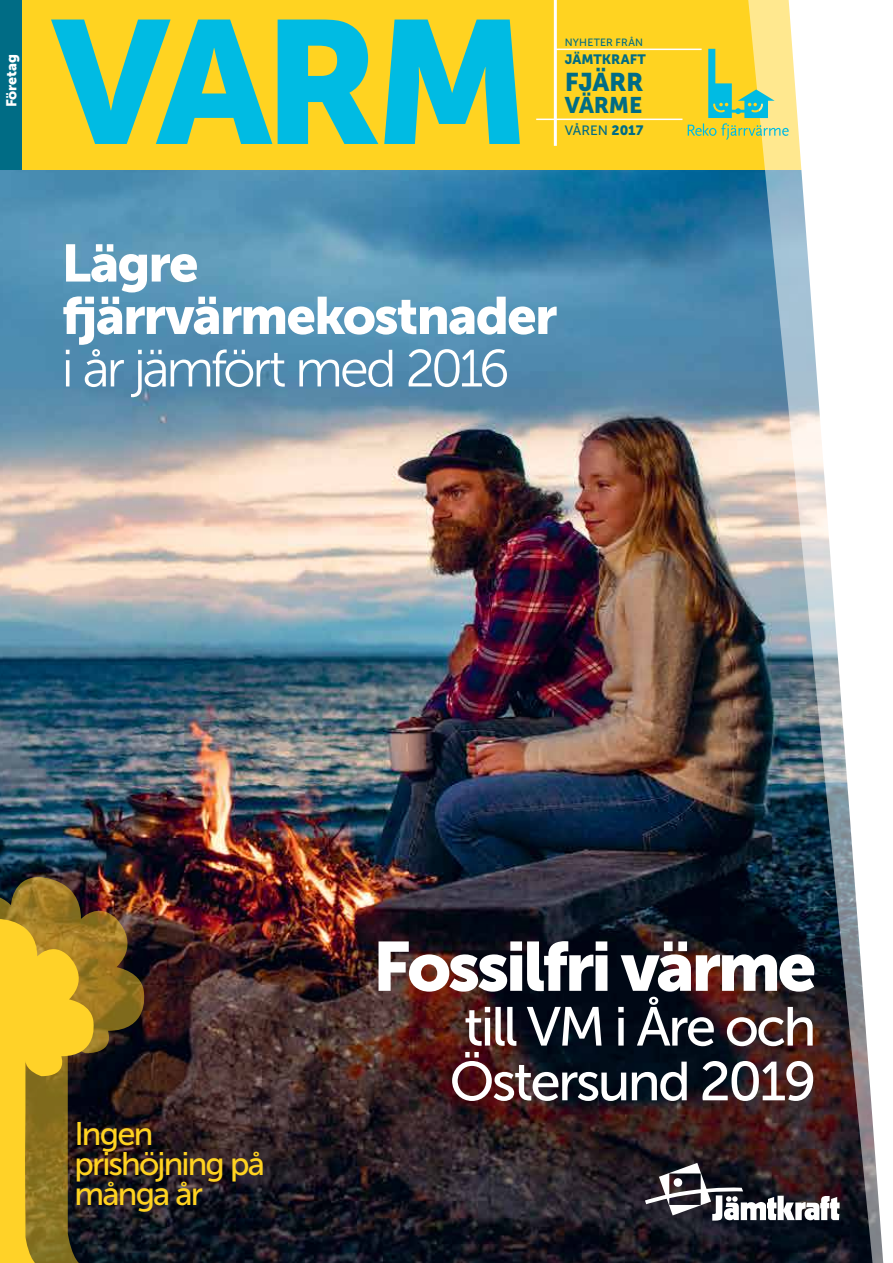
<style>
.page{position:relative;width:893px;height:1263px;background:#fff}
.page>*{position:absolute;margin:0;border:0;box-sizing:border-box;transform-origin:0 0}
.t1{font:174px "Museo Sans 900";color:#00bbe3}
.t2{font:69px "Museo Sans 900";letter-spacing:-.05em;color:#fff}
.t3{font:54.75px/54.8px "Museo Sans 500";letter-spacing:-.05em;color:#fff}
.t4{font:52.2px/52.3px "Museo Sans 900";letter-spacing:-.035em;color:#fff}
.t5{font:52.2px "Museo Sans 300";letter-spacing:-.065em;color:#fff}
.t6{font:32.55px/30px "Museo Sans 500";letter-spacing:-.055em;color:#ffd321}
.t7{font:25.5px "Museo Sans 900";letter-spacing:-.015em;color:#006c85}
.t8{font:22.5px "Museo Sans 900";letter-spacing:-.01em;color:#006c85}
.t9{font:14.25px "Museo Sans 900";letter-spacing:-.005em;color:#fff}
.t10{font:13.5px "Museo Sans 900";color:#006c85}
.t11{font:13.5px "Museo Sans 500";color:#006c85}
.t12{font:10.5px "Museo Sans 500";letter-spacing:.02em;color:#006c85}
.s1{font-family:"Museo Sans 900"}
</style>
<div class="page">
<img style="left:0;top:170px;width:745px;height:1093px">
<div style="left:0;top:0;width:893px;height:170px;background:#ffd321"></div>
<svg style="left:645px;top:1163px;width:100px;height:57px"></svg>
<div style="left:0;top:0;width:22px;height:170px;background:#006c85"></div>
<img style="left:745px;top:0;width:44px;height:1263px">
<img style="left:789px;top:0;width:104px;height:1263px">
<div style="left:79px;top:1123px;width:194px;height:98px;background:#000;opacity:.05"></div>
<svg style="left:688px;top:49px;width:101px;height:91px"></svg>
<img style="left:0;top:877px;width:144px;height:386px">
<svg style="left:0;top:919px;width:98px;height:344px;background:#ad8e23"></svg>
<hr style="left:554px;top:0;width:3px;height:146px;background:#fff">
<hr style="left:555px;top:49px;width:147px;height:1px;background:#fff">
<hr style="left:536px;top:119px;width:146px;height:1px;background:#fff">
<p class="t9" style="left:3px;top:107px;width:55px;rotate:-90deg">Företag</p>
<h1 class="t1" style="left:52px;top:-16px;width:480px">VARM</h1>
<p class="t12" style="left:565px;top:37px;width:80px">NYHETER FRÅN</p>
<p class="t10" style="left:565px;top:52px;width:83px">JÄMTKRAFT</p>
<p class="t7" style="left:565px;top:67px;width:81px">FJÄRR</p>
<p class="t8" style="left:565px;top:92px;width:79px">VÄRME</p>
<p class="t11" style="left:565px;top:123px;width:80px">VÅREN <span class="s1">2017</span></p>
<p class="t4" style="left:62px;top:237px;width:497px">Lägre fjärrvärmekostnader</p>
<p class="t5" style="left:62px;top:340px;width:450px">i år jämfört med 2016</p>
<p class="t6" style="left:74px;top:1118px;width:192px">Ingen prishöjning på många år</p>
<p class="t2" style="left:373px;top:927px;width:445px">Fossilfri värme</p>
<p class="t3" style="left:449px;top:999px;width:368px">till VM i Åre och<br>Östersund 2019</p>
</div>
